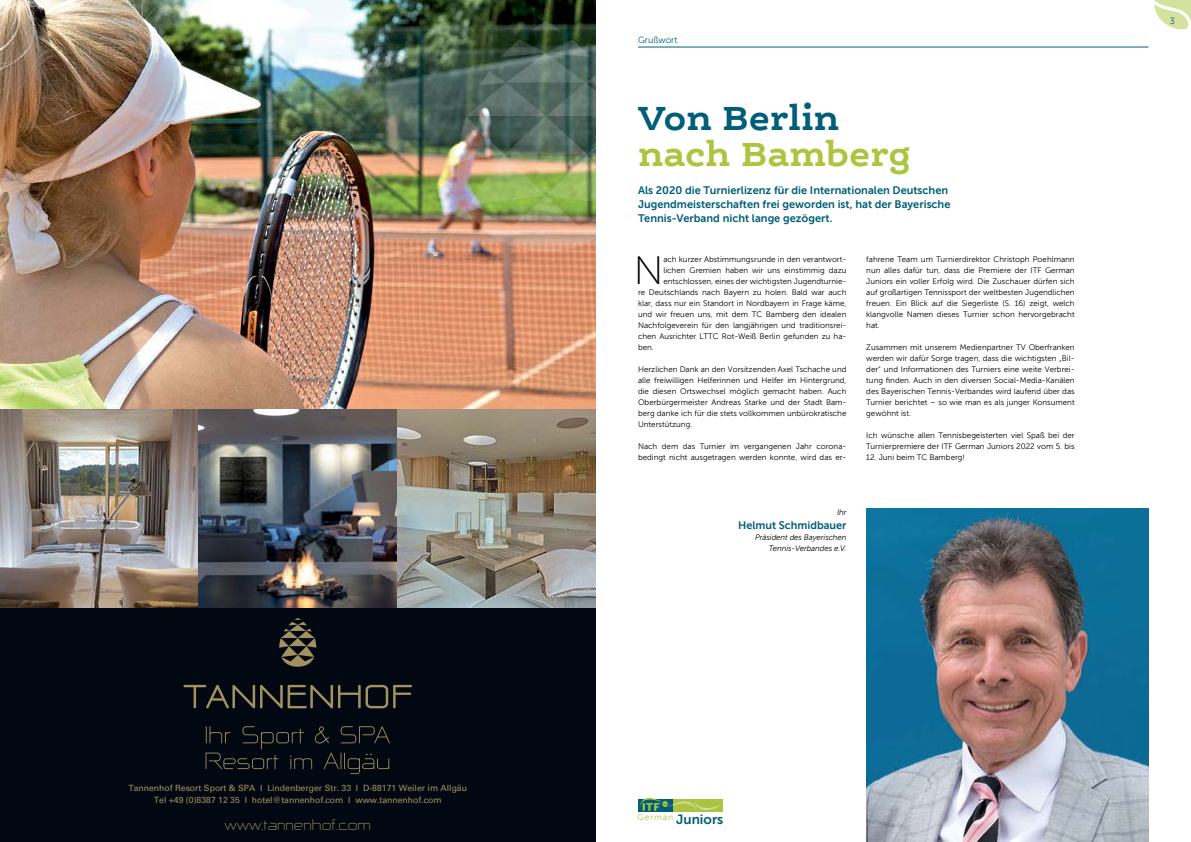
<style>
.page{position:relative;width:1191px;height:842px;background:#fff}
.page>*{position:absolute;margin:0;border:0;box-sizing:border-box;transform-origin:0 0}
.t1{font:39.4px "Museo Sans 100";color:#000}
.t2{font:700 36px "Ernestine Offc Pro";color:#acc440}
.t3{font:700 36px "Ernestine Offc Pro";color:#005e78}
.t4{font:19.1px "NP Naipol Allin One";color:#a39161}
.t5{font:13.5px "Museo Sans 700";color:#005e78}
.t6{font:11px/14px "Museo Sans 700";color:#005e78}
.t7{font:9px "Museo Sans 300";color:#005e78}
.t8{font:8.7px/11.9px "Univers";color:#a39161;text-align:center}
.t9{font:8px/11px "Museo Sans 300";color:#000;text-align:justify}
.t10{font:italic 8px/11px "Museo Sans 300";letter-spacing:-.01em;color:#000;text-align:right}
</style>
<div class="page">
<svg style="left:1154px;top:0;width:37px;height:30px"></svg>
<hr style="left:638px;top:47px;width:510px;height:1px;background:#005e78">
<div style="left:638px;top:799px;width:85px;height:13px;background:#acc440"></div>
<div style="left:638px;top:799px;width:34px;height:13px;background:#005e78"></div>
<svg style="left:640px;top:798px;width:81px;height:13px"></svg>
<img style="left:866px;top:509px;width:282px;height:333px">
<img style="left:0;top:0;width:595px;height:410px">
<img style="left:0;top:410px;width:198px;height:199px">
<img style="left:198px;top:410px;width:397px;height:199px">
<div style="left:0;top:609px;width:595px;height:233px;background:#020811"></div>
<img style="left:458px;top:21px;width:137px;height:230px">
<svg style="left:279px;top:618px;width:37px;height:49px"></svg>
<svg style="left:183px;top:685px;width:229px;height:23px"></svg>
<svg style="left:205px;top:726px;width:185px;height:48px"></svg>
<p class="t8" style="left:128px;top:782px;width:340px">Tannenhof Resort Sport &amp; SPA I Lindenberger Str. 33 I D-88171 Weiler im Allgäu<br>Tel +49 (0)8387 12 35 I hotel@tannenhof.com I www.tannenhof.com</p>
<h3 class="t4" style="left:224px;top:816px;width:148px">www.tannenhof.com</h3>
<p class="t7" style="left:638px;top:35px;width:41px">Grußwort</p>
<h2 class="t3" style="left:638px;top:94px;width:203px">Von Berlin</h2>
<h2 class="t2" style="left:638px;top:130px;width:275px">nach Bamberg</h2>
<h3 class="t6" style="left:638px;top:183px;width:314px">Als 2020 die Turnierlizenz für die Internationalen Deutschen<br>Jugendmeisterschaften frei geworden ist, hat der Bayerische<br>Tennis-Verband nicht lange gezögert.</h3>
<h1 class="t1" style="left:634px;top:249px;width:31px">N</h1>
<p class="t9" style="left:663px;top:253px;width:184px">ach kurzer Abstimmungsrunde in den verantwort-</p>
<p class="t9" style="left:663px;top:264px;width:184px">lichen Gremien haben wir uns einstimmig dazu</p>
<p class="t9" style="left:663px;top:275px;width:184px">entschlossen, eines der wichtigsten Jugendturnie-</p>
<p class="t9" style="left:638px;top:286px;width:210px">re Deutschlands nach Bayern zu holen. Bald war auch</p>
<p class="t9" style="left:638px;top:297px;width:210px">klar, dass nur ein Standort in Nordbayern in Frage käme,</p>
<p class="t9" style="left:638px;top:308px;width:210px">und wir freuen uns, mit dem TC Bamberg den idealen</p>
<p class="t9" style="left:638px;top:319px;width:210px">Nachfolgeverein für den langjährigen und traditionsrei-</p>
<p class="t9" style="left:638px;top:330px;width:210px">chen Ausrichter LTTC Rot-Weiß Berlin gefunden zu ha-</p>
<p class="t9" style="left:638px;top:341px;width:17px">ben.</p>
<p class="t9" style="left:638px;top:363px;width:210px">Herzlichen Dank an den Vorsitzenden Axel Tschache und alle freiwilligen Helferinnen und Helfer im Hintergrund, die diesen Ortswechsel möglich gemacht haben. Auch Oberbürgermeister Andreas Starke und der Stadt Bam&shy;berg danke ich für die stets vollkommen unbürokratische Unterstützung.</p>
<p class="t9" style="left:638px;top:440px;width:210px">Nach dem das Turnier im vergangenen Jahr corona&shy;bedingt nicht ausgetragen werden konnte, wird das er-</p>
<p class="t10" style="left:837px;top:506px;width:11px">Ihr</p>
<h3 class="t6" style="left:738px;top:518px;width:110px">Helmut Schmidbauer</h3>
<p class="t10" style="left:755px;top:531px;width:93px">Präsident des Bayerischen<br>Tennis-Verbandes e.V.</p>
<p class="t9" style="left:866px;top:253px;width:210px">fahrene Team um Turnierdirektor Christoph Poehlmann nun alles dafür tun, dass die Premiere der ITF German Juniors ein voller Erfolg wird. Die Zuschauer dürfen sich auf großartigen Tennissport der weltbesten Jugendlichen freuen. Ein Blick auf die Siegerliste (S. 16) zeigt, welch klangvolle Namen dieses Turnier schon hervorgebracht hat.</p>
<p class="t9" style="left:866px;top:341px;width:210px">Zusammen mit unserem Medienpartner TV Oberfranken werden wir dafür Sorge tragen, dass die wichtigsten „Bil&shy;der“ und Informationen des Turniers eine weite Verbrei&shy;tung finden. Auch in den diversen Social-Media-Kanälen des Bayerischen Tennis-Verbandes wird laufend über das Turnier berichtet – so wie man es als junger Konsument gewöhnt ist.</p>
<p class="t9" style="left:866px;top:429px;width:210px">Ich wünsche allen Tennisbegeisterten viel Spaß bei der<br>Turnierpremiere der ITF German Juniors 2022 vom 5. bis</p>
<p class="t9" style="left:866px;top:451px;width:100px">12. Juni beim TC Bamberg!</p>
<p class="t7" style="left:1169px;top:16px;width:7px">3</p>
<h3 class="t5" style="left:637px;top:811px;width:87px"><sup>German</sup> Juniors</h3>
</div>
